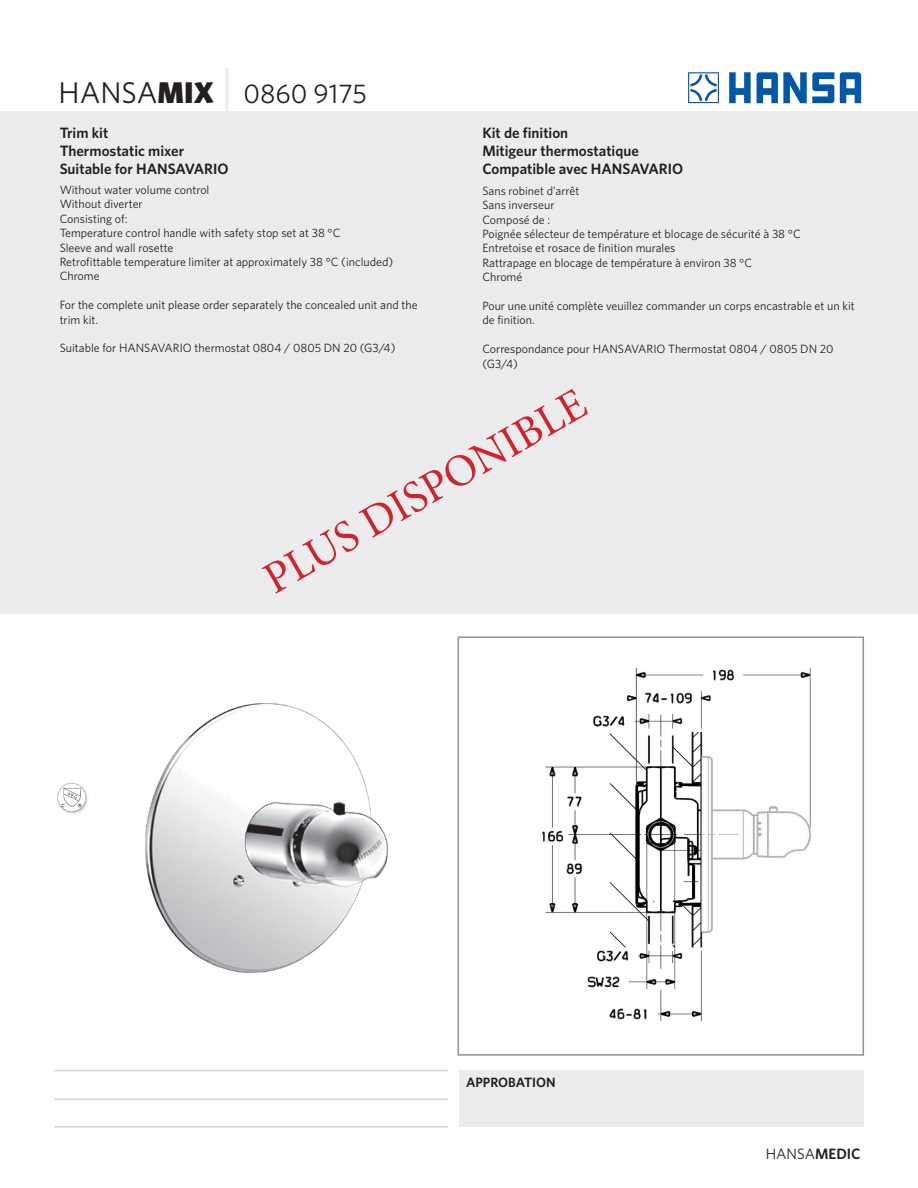
<style>
.page{position:relative;width:918px;height:1188px;background:#fff}
.page>*{position:absolute;margin:0;border:0;box-sizing:border-box;transform-origin:0 0}
.t1{font:45px "Minion Pro";color:#d1232a}
.t2{font:27px "Whitney";color:#231f20}
.Titre_des_descriptio{font:600 15px/18px "Whitney HTF";color:#231f20}
.t3{font:15px "Whitney";color:#231f20}
.t4{font:600 13.5px "Whitney HTF";color:#231f20}
.Texte{font:12px/14.4px "Whitney";color:#231f20}
.Texte-2{font:12px/14.4px "Whitney HTF";color:#231f20}
.s1{font-size:30px}
.s2{font-weight:900;font-size:30px}
.s3{font-family:"Minion Pro";font-size:46.5px;color:#ececee}
.s4{font-family:"Whitney HTF";font-weight:600}
</style>
<div class="page">
<div style="left:0;top:111px;width:918px;height:503px;background:#ececee"></div>
<svg style="left:688px;top:72px;width:31px;height:31px"></svg>
<svg style="left:729px;top:72px;width:22px;height:31px"></svg>
<svg style="left:757px;top:72px;width:77px;height:31px"></svg>
<svg style="left:840px;top:72px;width:21px;height:31px"></svg>
<div style="left:459px;top:1070px;width:404px;height:57px;background:#ececee"></div>
<hr style="left:54px;top:1070px;width:394px;height:1px;background:#d5d6d8">
<hr style="left:54px;top:1126px;width:394px;height:2px;background:#d1d2d4">
<hr style="left:54px;top:1099px;width:394px;height:1px;background:#d1d2d4">
<img style="left:57px;top:783px;width:31px;height:31px">
<img style="left:543px;top:669px;width:267px;height:351px">
<div style="left:458px;top:637px;width:406px;height:419px;border:2px solid #8f9194"></div>
<img style="left:145px;top:703px;width:244px;height:270px">
<p class="t2" style="left:59px;top:78px;width:310px"><span class="s1">HANSA</span><span class="s2">MIX</span> <span class="s3">|</span> 0860 9175</p>
<p class="Titre_des_descriptio" style="left:60px;top:123px;width:126px">Trim kit<br>Thermostatic mixer</p>
<p class="Titre_des_descriptio" style="left:60px;top:159px;width:170px">Suitable for HANSAVARIO</p>
<p class="Texte" style="left:60px;top:182px;width:151px">Without water volume control</p>
<p class="Texte" style="left:60px;top:197px;width:85px">Without diverter</p>
<p class="Texte" style="left:60px;top:211px;width:69px">Consisting of:</p>
<p class="Texte" style="left:60px;top:225px;width:282px">Temperature control handle with safety stop set at 38 °C</p>
<p class="Texte" style="left:60px;top:240px;width:115px">Sleeve and wall rosette</p>
<p class="Texte" style="left:60px;top:254px;width:335px">Retrofittable temperature limiter at approximately 38 °C (included)<br>Chrome</p>
<p class="Texte-2" style="left:60px;top:297px;width:360px">For the complete unit please order separately the concealed unit and the trim kit.</p>
<p class="Texte-2" style="left:60px;top:341px;width:337px">Suitable for HANSAVARIO thermostat 0804 / 0805 DN 20 (G3/4)</p>
<p class="Titre_des_descriptio" style="left:482px;top:123px;width:87px">Kit de finition</p>
<p class="Titre_des_descriptio" style="left:482px;top:141px;width:202px">Mitigeur thermostatique<br>Compatible avec HANSAVARIO</p>
<p class="Texte" style="left:482px;top:183px;width:99px">Sans robinet d’arrêt</p>
<p class="Texte" style="left:482px;top:198px;width:74px">Sans inverseur</p>
<p class="Texte" style="left:482px;top:212px;width:69px">Composé de :</p>
<p class="Texte" style="left:482px;top:226px;width:320px">Poignée sélecteur de température et blocage de sécurité à 38 °C</p>
<p class="Texte" style="left:482px;top:241px;width:195px">Entretoise et rosace de finition murales</p>
<p class="Texte" style="left:482px;top:255px;width:271px">Rattrapage en blocage de température à environ 38 °C<br>Chromé</p>
<p class="Texte-2" style="left:482px;top:298px;width:374px">Pour une unité complète veuillez commander un corps encastrable et un kit de finition.</p>
<p class="Texte-2" style="left:482px;top:342px;width:353px">Correspondance pour HANSAVARIO Thermostat 0804 / 0805 DN 20 (G3/4)</p>
<p class="t1" style="left:252px;top:556px;width:366px;rotate:-30deg">PLUS DISPONIBLE</p>
<p class="t4" style="left:466px;top:1074px;width:91px">APPROBATION</p>
<p class="t3" style="left:766px;top:1145px;width:96px">HANSA<span class="s4">MEDIC</span></p>
</div>
